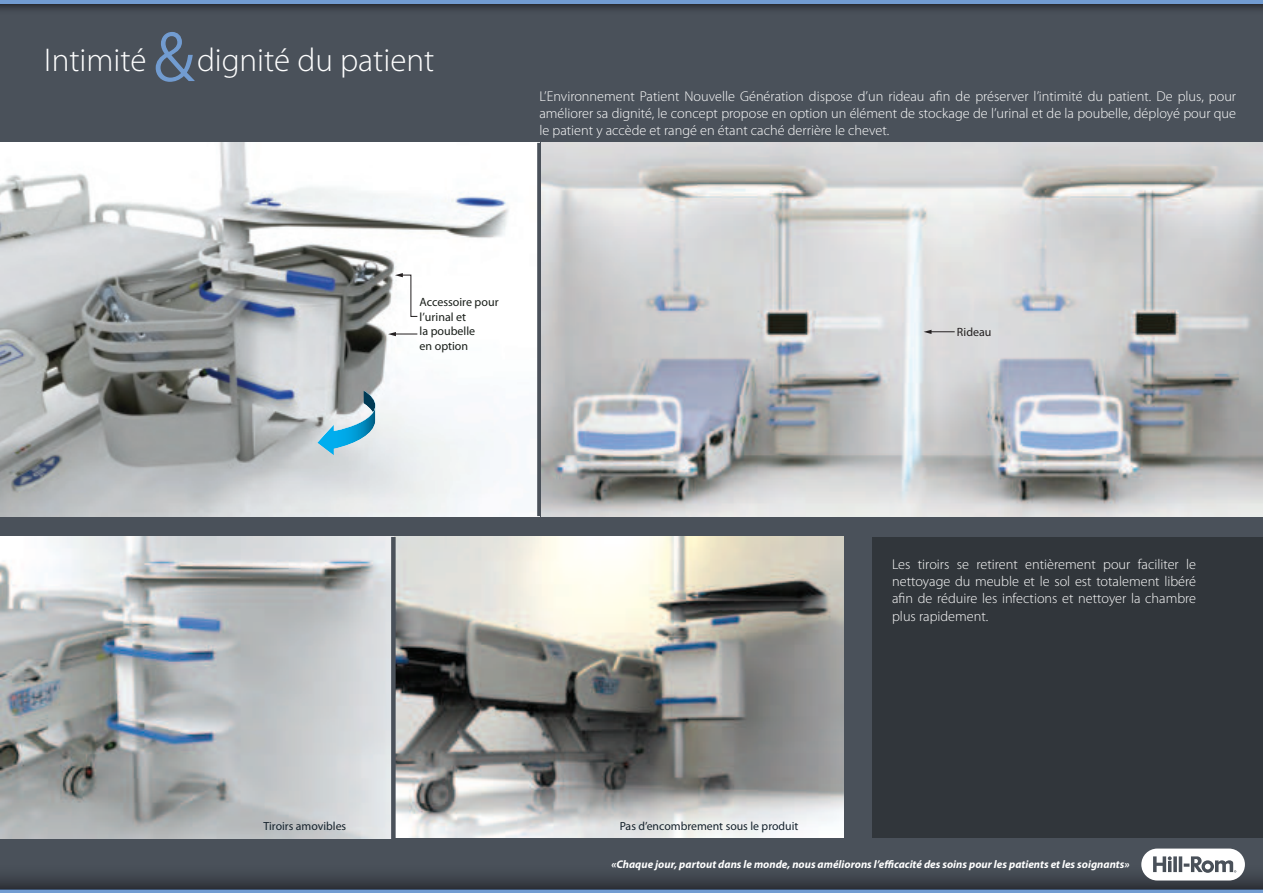
<style>
.page{position:relative;width:1263px;height:893px;background:#fff}
.page>*{position:absolute;margin:0;border:0;box-sizing:border-box;transform-origin:0 0}
.t1{font:300 69.45px "Myriad Pro";color:#729cd1}
.t2{font:300 33px "Myriad Pro";color:#fff}
.t3{font:300 14.25px/17.1px "Myriad Pro";color:#fff;text-align:justify}
.t4{font:12px/14.4px "Myriad Pro";color:#191e19}
.t5{font:12px "Myriad Pro";color:#231f20}
.t6{font:11.85px "Myriad Pro";color:#15222c}
.t7{font:italic 700 11.1px "Myriad Pro";color:#fff}
</style>
<div class="page">
<div style="left:0;top:3px;width:1263px;height:890px;background:#4a515a"></div>
<div style="left:872px;top:537px;width:390px;height:301px;background:#31363b"></div>
<hr style="left:0;top:890px;width:1263px;height:3px;background:#729cd1">
<svg style="left:0;top:820px;width:1263px;height:70px"></svg>
<svg style="left:1141px;top:849px;width:104px;height:31px"></svg>
<svg style="left:0;top:3px;width:1263px;height:7px;fill:#393e46"></svg>
<hr style="left:0;top:0;width:1263px;height:3px;background:#729cd1">
<svg style="left:155px;top:32px;width:40px;height:50px"></svg>
<img style="left:0;top:143px;width:537px;height:373px">
<svg style="left:317px;top:390px;width:59px;height:65px;background:#91bbcb"></svg>
<svg style="left:388px;top:332px;width:29px;height:4px"></svg>
<img style="left:541px;top:142px;width:722px;height:374px">
<svg style="left:924px;top:330px;width:31px;height:4px"></svg>
<svg style="left:395px;top:273px;width:23px;height:44px"></svg>
<img style="left:396px;top:537px;width:448px;height:301px">
<img style="left:0;top:537px;width:391px;height:301px">
<div style="left:391px;top:537px;width:5px;height:303px;background:#4a515a"></div>
<h1 class="t1" style="left:154px;top:30px;width:40px">&amp;</h1>
<h2 class="t2" style="left:44px;top:47px;width:104px">Intimité</h2>
<h2 class="t2" style="left:197px;top:47px;width:239px">dignité du patient</h2>
<p class="t3" style="left:539px;top:89px;width:698px">L’Environnement Patient Nouvelle Génération dispose d’un rideau afin de préserver l’intimité du patient. De plus, pour améliorer sa dignité, le concept propose en option un élément de stockage de l’urinal et de la poubelle, déployé pour que le patient y accède et rangé en étant caché derrière le chevet.</p>
<p class="t4" style="left:420px;top:296px;width:81px">Accessoire pour l’urinal et<br>la poubelle<br>en option</p>
<p class="t5" style="left:957px;top:328px;width:36px">Rideau</p>
<p class="t3" style="left:892px;top:557px;width:306px">Les tiroirs se retirent entièrement pour faciliter le nettoyage du meuble et le sol est totalement libéré afin de réduire les infections et nettoyer la chambre plus rapidement.</p>
<p class="t6" style="left:263px;top:822px;width:84px">Tiroirs amovibles</p>
<p class="t6" style="left:620px;top:822px;width:180px">Pas d’encombrement sous le produit</p>
<p class="t7" style="left:611px;top:860px;width:520px">«Chaque jour, partout dans le monde, nous améliorons l’efficacité des soins pour les patients et les soignants»</p>
</div>
